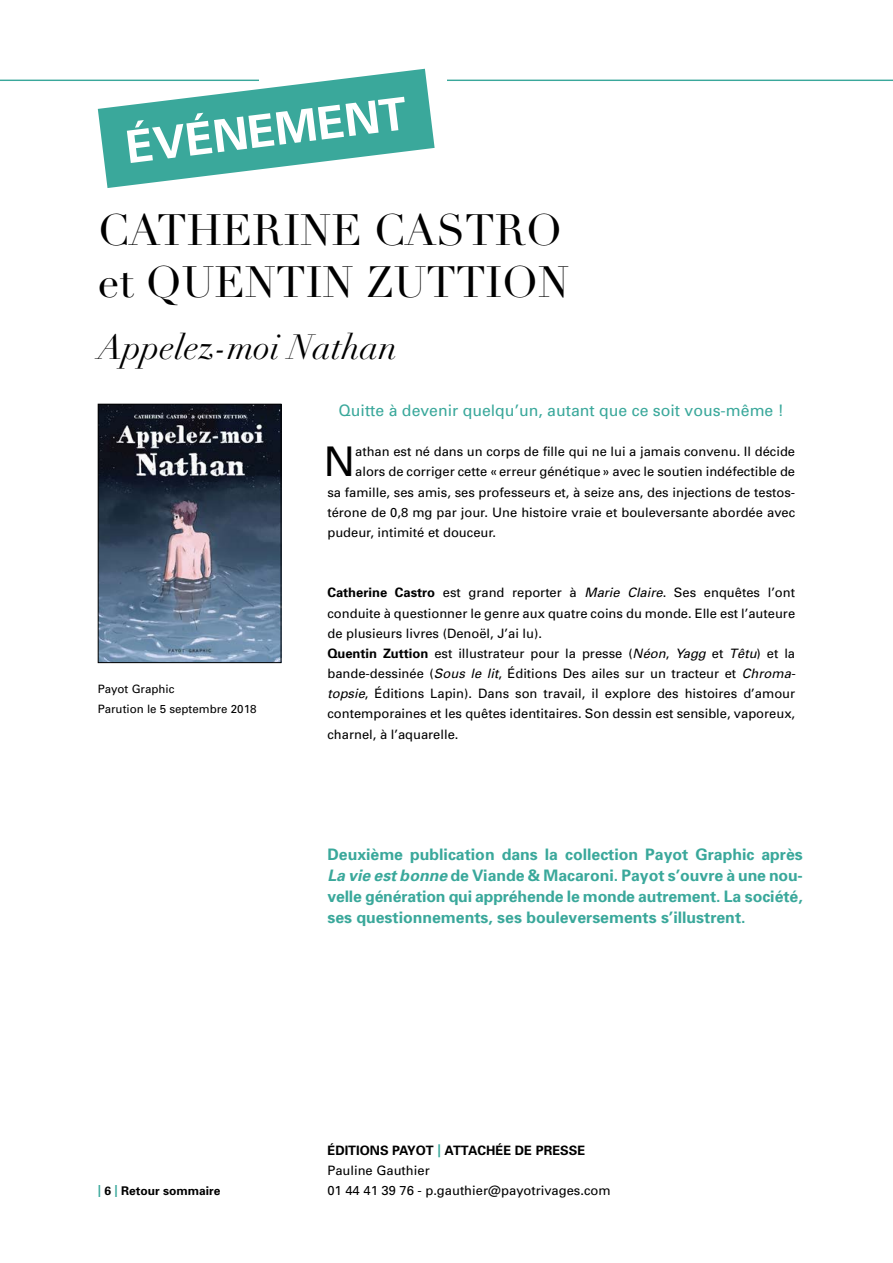
<style>
.page{position:relative;width:893px;height:1263px;background:#fff}
.page>*{position:absolute;margin:0;border:0;box-sizing:border-box;transform-origin:0 0}
.t1{font:700 45px "Univers";color:#fff}
.t2{font:43.2px/51.9px "Didot LH";color:#000}
.t3{font:40.95px "Univers";color:#000}
.t4{font:italic 34.5px "Didot LH";color:#000}
.t5{font:700 15.9px/21px "Univers";color:#3aa89b;text-align:justify}
.t6{font:15.9px "Univers";color:#3aa89b}
.t7{font:12.9px/20.1px "Univers";color:#000}
.t8{font:700 12px "Univers";color:#000}
.t9{font:11.55px/20px "Univers";color:#000}
.s1{font-weight:700}
.s2{font-style:italic}
.s3{color:#3aa89b}
.s4{font-weight:700;color:#3aa89b}
</style>
<div class="page">
<hr style="left:0;top:80px;width:893px;height:1px;background:#3aa89b">
<img style="left:100px;top:406px;width:179px;height:255px">
<div style="left:98px;top:404px;width:183px;height:259px;border:1px solid #000"></div>
<div style="left:259px;top:0;width:187px;height:93px;background:#fff"></div>
<svg style="left:98px;top:69px;width:337px;height:119px"></svg>
<h1 class="t1" style="left:123px;top:121px;width:284px;rotate:-7deg">ÉVÉNEMENT</h1>
<h2 class="t2" style="left:98px;top:206px;width:473px">CATHERINE CASTRO et QUENTIN ZUTTION</h2>
<h3 class="t4" style="left:98px;top:327px;width:301px">Appelez-moi Nathan</h3>
<p class="t6" style="left:339px;top:401px;width:447px">Quitte à devenir quelqu’un, autant que ce soit vous-même !</p>
<h3 class="t3" style="left:323px;top:438px;width:33px">N</h3>
<p class="t7" style="left:355px;top:442px;width:441px">athan est né dans un corps de fille qui ne lui a jamais convenu. Il décide</p>
<p class="t7" style="left:355px;top:462px;width:441px">alors de corriger cette «erreur génétique» avec le soutien indéfectible de</p>
<p class="t7" style="left:327px;top:482px;width:469px">sa famille, ses amis, ses professeurs et, à seize ans, des injections de testos-</p>
<p class="t7" style="left:327px;top:502px;width:469px">térone de 0,8 mg par jour. Une histoire vraie et bouleversante abordée avec</p>
<p class="t7" style="left:327px;top:522px;width:170px">pudeur, intimité et douceur.</p>
<p class="t9" style="left:98px;top:679px;width:160px">Payot Graphic<br>Parution le 5 septembre 2018</p>
<p class="t7" style="left:327px;top:583px;width:470px"><span class="s1">Catherine Castro</span> est grand reporter à <span class="s2">Marie Claire</span>. Ses enquêtes l’ont conduite à questionner le genre aux quatre coins du monde. Elle est l’auteure de plusieurs livres (Denoël, J’ai lu).<br><span class="s1">Quentin Zuttion</span> est illustrateur pour la presse (<span class="s2">Néon</span>, <span class="s2">Yagg</span> et <span class="s2">Têtu</span>) et la bande-dessinée (<span class="s2">Sous le lit</span>, Éditions Des ailes sur un tracteur et <span class="s2">Chroma&shy;topsie</span>, Éditions Lapin). Dans son travail, il explore des histoires d’amour contemporaines et les quêtes identitaires. Son dessin est sensible, vaporeux, charnel, à l’aquarelle.</p>
<p class="t5" style="left:327px;top:844px;width:477px">Deuxième publication dans la collection Payot Graphic après <span class="s2">La vie est bonne</span> de Viande &amp; Macaroni. Payot s’ouvre à une nou&shy;velle génération qui appréhende le monde autrement. La société, ses questionnements, ses bouleversements s’illustrent.</p>
<p class="t8" style="left:98px;top:1183px;width:124px"><span class="s3">|</span> 6 <span class="s3">|</span> Retour sommaire</p>
<p class="t7" style="left:327px;top:1140px;width:285px"><span class="s1">ÉDITIONS PAYOT</span> <span class="s4">|</span> <span class="s1">ATTACHÉE DE PRESSE<br></span>Pauline Gauthier<br>01 44 41 39 76 - p.gauthier@payotrivages.com</p>
</div>
